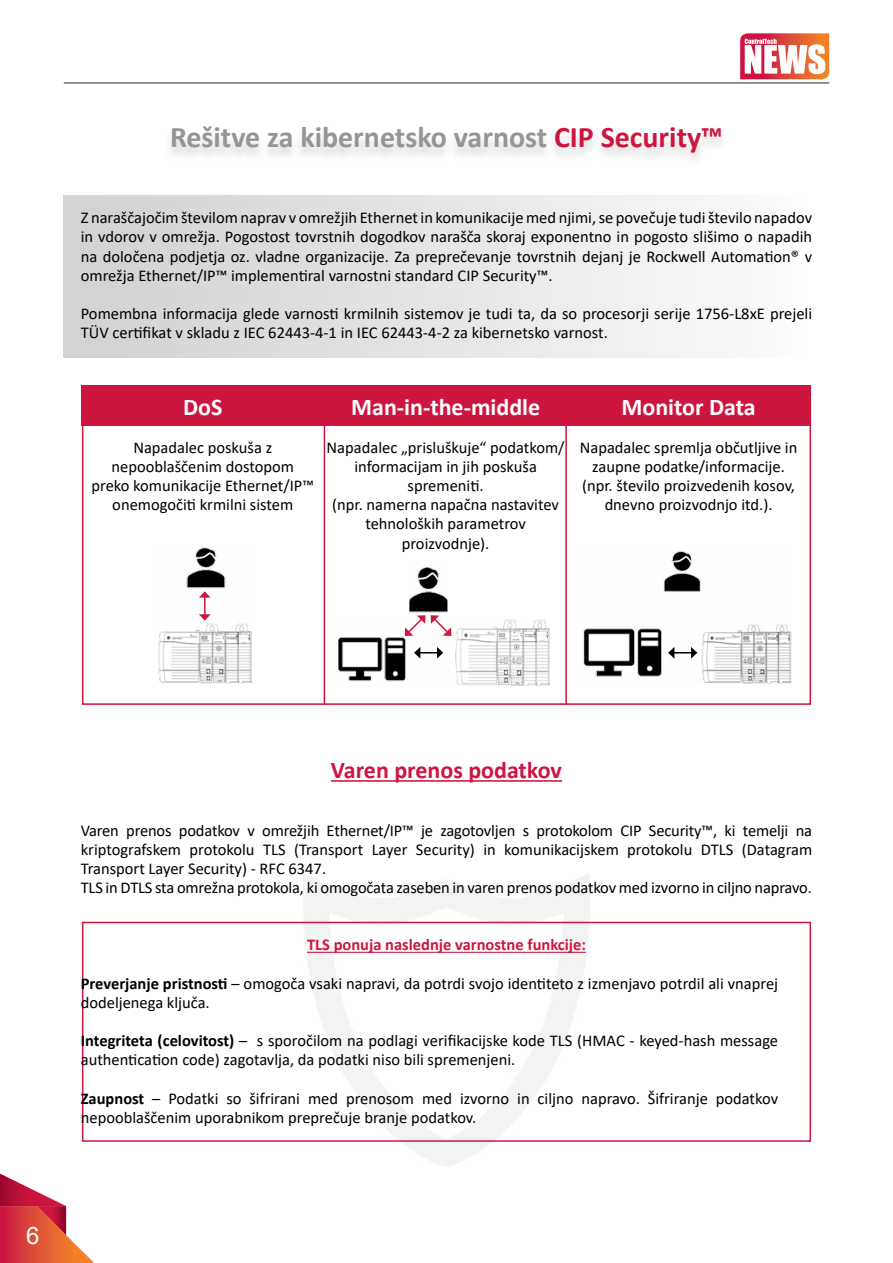
<style>
.page{position:relative;width:893px;height:1263px;background:#fff}
.page>*{position:absolute;margin:0;border:0;box-sizing:border-box;transform-origin:0 0}
.t1{font:700 30px "Calibri";color:#939598}
.t2{font:700 24px "Calibri";color:#fff}
.t3{font:700 24px "Calibri";color:#cd163f}
.t4{font:24px "Arial";color:#fff}
.t5{font:16.5px/19.2px "Calibri";color:#000}
.t6{font:700 16.5px "Calibri";color:#cd163f}
.s1{color:#cd163f}
.s2{font-weight:700}
</style>
<div class="page">
<svg style="left:0;top:1173px;width:94px;height:90px"></svg>
<svg style="left:740px;top:33px;width:89px;height:46px"></svg>
<hr style="left:64px;top:82px;width:765px;height:2px;background:#6d6e71">
<div style="left:82px;top:385px;width:729px;height:41px;background:#cd163f"></div>
<div style="left:64px;top:195px;width:765px;height:162px;background:linear-gradient(to right,#ced0d2,#fdfdfd)"></div>
<div style="left:82px;top:385px;width:729px;height:320px;border:2px solid #cd163f"></div>
<div style="left:82px;top:922px;width:729px;height:220px;border:2px solid #cd163f"></div>
<div style="left:164px;top:127px;width:566px;height:42px;background:#000;opacity:.15"></div>
<hr style="left:331px;top:780px;width:231px;height:2px;background:#cd163f">
<hr style="left:307px;top:952px;width:279px;height:1px;background:#cd163f">
<img style="left:158px;top:548px;width:93px;height:136px">
<img style="left:583px;top:551px;width:209px;height:133px">
<img style="left:339px;top:618px;width:210px;height:67px">
<img style="left:409px;top:568px;width:39px;height:45px">
<hr style="left:324px;top:385px;width:1px;height:320px;background:#cd163f">
<hr style="left:565px;top:385px;width:2px;height:320px;background:#cd163f">
<svg style="left:668px;top:647px;width:29px;height:12px"></svg>
<svg style="left:414px;top:647px;width:29px;height:12px"></svg>
<svg style="left:405px;top:615px;width:20px;height:21px"></svg>
<svg style="left:199px;top:591px;width:12px;height:30px"></svg>
<svg style="left:431px;top:615px;width:20px;height:21px"></svg>
<h1 class="t1" style="left:170px;top:116px;width:554px">Rešitve za kibernetsko varnost <span class="s1">CIP Security™</span></h1>
<p class="t5" style="left:81px;top:208px;width:733px;text-align:justify">Z naraščajočim številom naprav v omrežjih Ethernet in komunikacije med njimi, se povečuje tudi število napadov in vdorov v omrežja. Pogostost tovrstnih dogodkov narašča skoraj exponentno in pogosto slišimo o napadih na določena podjetja oz. vladne organizacije. Za preprečevanje tovrstnih dejanj je Rockwell Automation® v omrežja Ethernet/IP™ implementiral varnostni standard CIP Security™.</p>
<p class="t5" style="left:81px;top:303px;width:733px">Pomembna informacija glede varnosti krmilnih sistemov je tudi ta, da so procesorji serije 1756-L8xE prejeli<br>TÜV certifikat v skladu z IEC 62443-4-1 in IEC 62443-4-2 za kibernetsko varnost.</p>
<h2 class="t2" style="left:183px;top:390px;width:39px">DoS</h2>
<p class="t5" style="left:92px;top:437px;width:224px;text-align:center">Napadalec poskuša z nepooblaščenim dostopom preko komunikacije Ethernet/IP™ onemogočiti krmilni sistem</p>
<h2 class="t2" style="left:351px;top:390px;width:191px">Man-in-the-middle</h2>
<p class="t5" style="left:327px;top:437px;width:239px;text-align:center">Napadalec „prisluškuje“ podatkom/ informacijam in jih poskuša spremeniti.<br>(npr. namerna napačna nastavitev tehnoloških parametrov proizvodnje).</p>
<h2 class="t2" style="left:621px;top:390px;width:136px">Monitor Data</h2>
<p class="t5" style="left:580px;top:437px;width:219px;text-align:center">Napadalec spremlja občutljive in zaupne podatke/informacije. (npr. število proizvedenih kosov, dnevno proizvodnjo itd.).</p>
<h2 class="t4" style="left:26px;top:1219px;width:15px">6</h2>
<h2 class="t3" style="left:331px;top:753px;width:232px">Varen prenos podatkov</h2>
<p class="t5" style="left:81px;top:820px;width:733px">Varen prenos podatkov v omrežjih Ethernet/IP™ je zagotovljen s protokolom CIP Security™, ki temelji na kriptografskem protokolu TLS (Transport Layer Security) in komunikacijskem protokolu DTLS (Datagram Transport Layer Security) - RFC 6347.<br>TLS in DTLS sta omrežna protokola, ki omogočata zaseben in varen prenos podatkov med izvorno in ciljno napravo.</p>
<p class="t6" style="left:307px;top:933px;width:280px">TLS ponuja naslednje varnostne funkcije:</p>
<p class="t5" style="left:81px;top:973px;width:699px"><span class="s2">Preverjanje pristnosti</span> – omogoča vsaki napravi, da potrdi svojo identiteto z izmenjavo potrdil ali vnaprej dodeljenega ključa.</p>
<p class="t5" style="left:81px;top:1031px;width:699px"><span class="s2">Integriteta (celovitost)</span> – s sporočilom na podlagi verifikacijske kode TLS (HMAC - keyed-hash message authentication code) zagotavlja, da podatki niso bili spremenjeni.</p>
<p class="t5" style="left:81px;top:1088px;width:699px"><span class="s2">Zaupnost</span> – Podatki so šifrirani med prenosom med izvorno in ciljno napravo. Šifriranje podatkov nepooblaščenim uporabnikom preprečuje branje podatkov.</p>
</div>
